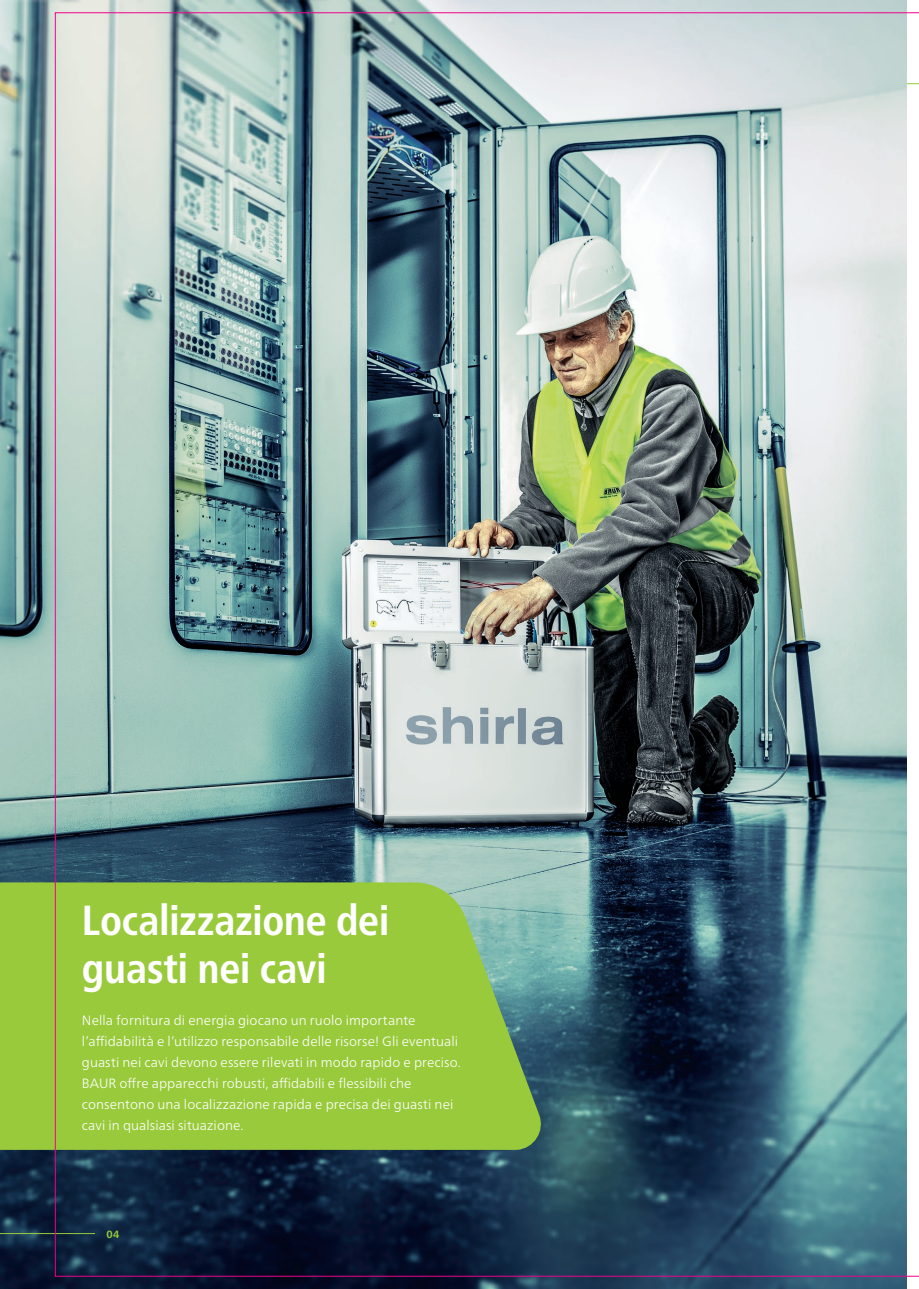
<style>
.page{position:relative;width:919px;height:1289px;background:#fff}
.page>*{position:absolute;margin:0;border:0;box-sizing:border-box;transform-origin:0 0}
.t1{font:700 condensed 42px/48px "Frutiger Neue LTW1 G";letter-spacing:-.01em;color:#fff}
.t2{font:300 13.5px/21px "Frutiger Neue LTW1 G";letter-spacing:.005em;color:#fff}
.t3{font:700 10.5px "Frutiger Neue LTW1 G";color:#99ca3b}
</style>
<div class="page">
<img style="left:0;top:0;width:906px;height:1288px">
<hr style="left:0;top:1233px;width:95px;height:1px;background:#99ca3b">
<div style="left:0;top:882px;width:55px;height:267px;background:#99ca3b"></div>
<img style="left:55px;top:12px;width:863px;height:1264px">
<p class="t1" style="left:82px;top:892px;width:309px">Localizzazione dei guasti nei cavi</p>
<p class="t2" style="left:82px;top:1008px;width:380px">Nella fornitura di energia giocano un ruolo importante l’affidabilità e l’utilizzo responsabile delle risorse! Gli eventuali guasti nei cavi devono essere rilevati in modo rapido e preciso.<br>BAUR offre apparecchi robusti, affidabili e flessibili che consentono una localizzazione rapida e precisa dei guasti nei cavi in qualsiasi situazione.</p>
<p class="t3" style="left:106px;top:1226px;width:14px">04</p>
</div>
